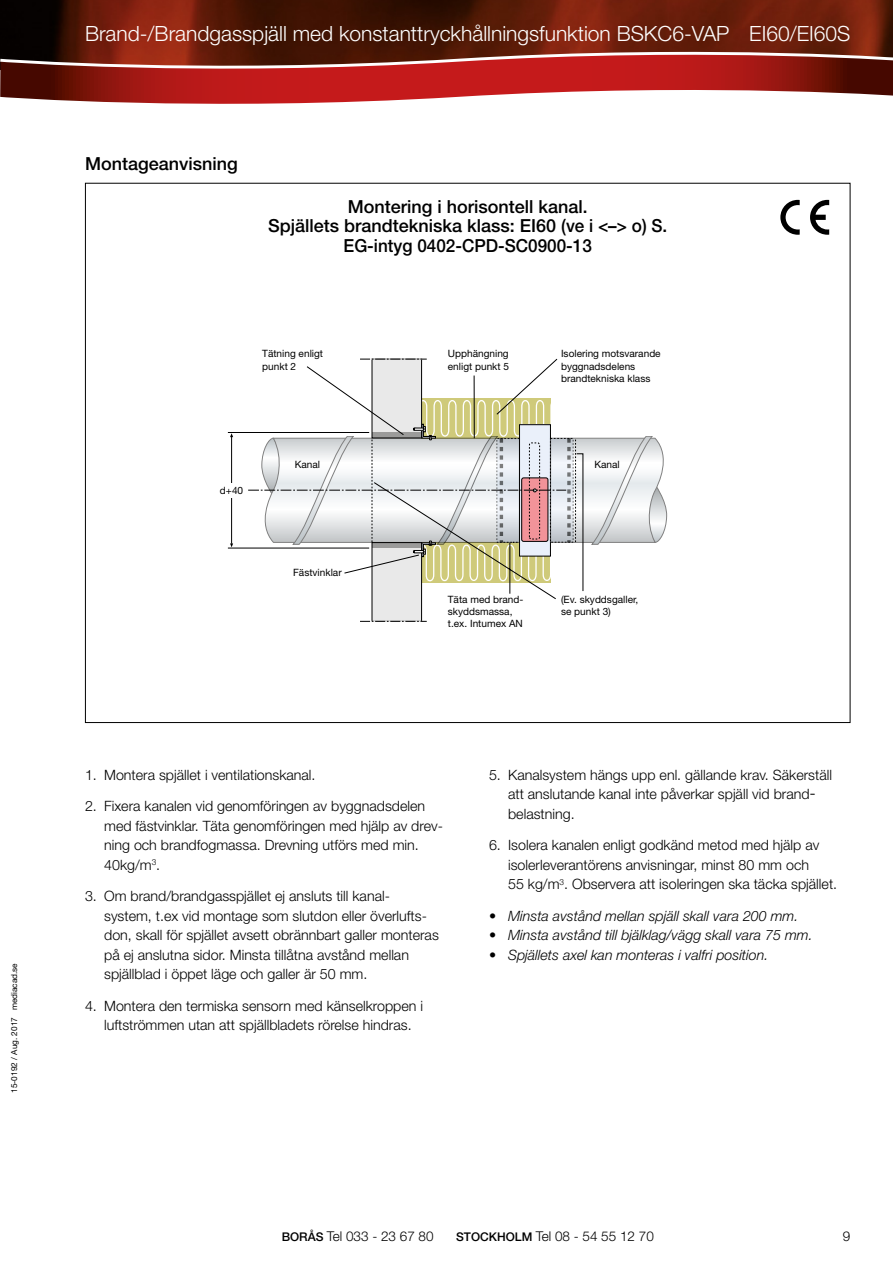
<style>
.page{position:relative;width:893px;height:1263px;background:#fff}
.page>*{position:absolute;margin:0;border:0;box-sizing:border-box;transform-origin:0 0}
.t1{font:300 21px "Helvetica Neue LT Std";color:#fff}
.t2{font:500 18px/19.5px "Helvetica Neue LT Std";color:#000;text-align:center}
.t3{font:300 14.25px/19.5px "Helvetica Neue LT Std";color:#000}
.t4{font:italic 300 14.25px "Helvetica Neue LT Std";color:#000}
.t5{font:300 13.5px "Helvetica Neue LT Std";color:#000}
.t6{font:10.05px/12.1px "Helvetica Neue";color:#000}
.t7{font:8.25px "Helvetica Neue LT Std";color:#000}
.s1{font-weight:500;font-size:12px}
</style>
<div class="page">
<img style="left:0;top:0;width:893px;height:45px">
<svg style="left:0;top:79px;width:893px;height:25px"></svg>
<svg style="left:0;top:45px;width:893px;height:34px;background:#8e2b23"></svg>
<div style="left:372px;top:543px;width:50px;height:78px;background:#e9e9e9"></div>
<div style="left:372px;top:542px;width:50px;height:80px;border:1px solid #000"></div>
<svg style="left:360px;top:621px;width:67px;height:1px"></svg>
<svg style="left:307px;top:359px;width:276px;height:240px"></svg>
<hr style="left:231px;top:437px;width:1px;height:107px;background:#000">
<hr style="left:228px;top:548px;width:141px;height:1px;background:#000">
<hr style="left:228px;top:432px;width:141px;height:1px;background:#000">
<div style="left:228px;top:483px;width:8px;height:15px;background:#fff"></div>
<svg style="left:248px;top:398px;width:419px;height:185px"></svg>
<svg style="left:810px;top:200px;width:19px;height:35px"></svg>
<svg style="left:780px;top:200px;width:20px;height:35px"></svg>
<p class="t7" style="left:9px;top:1093px;width:131px;rotate:-90deg">15-0192 / Aug. 2017 mediacad.se</p>
<h1 class="t1" style="left:85px;top:21px;width:767px">Brand-/Brandgasspjäll med konstanttryckhållningsfunktion BSKC6-VAP EI60/EI60S</h1>
<p class="t2" style="left:85px;top:154px;width:154px">Montageanvisning</p>
<p class="t2" style="left:268px;top:196px;width:401px">Montering i horisontell kanal.<br>Spjällets brandtekniska klass: EI60 (ve i &lt;–&gt; o) S.<br>EG-intyg 0402-CPD-SC0900-13</p>
<p class="t6" style="left:262px;top:348px;width:62px">Tätning enligt punkt 2</p>
<p class="t6" style="left:448px;top:348px;width:63px">Upphängning enligt punkt 5</p>
<p class="t6" style="left:561px;top:348px;width:101px">Isolering motsvarande byggnadsdelens brandtekniska klass</p>
<p class="t6" style="left:220px;top:484px;width:25px">d+40</p>
<p class="t6" style="left:295px;top:458px;width:27px">Kanal</p>
<p class="t6" style="left:594px;top:458px;width:27px">Kanal</p>
<p class="t6" style="left:293px;top:566px;width:50px">Fästvinklar</p>
<p class="t6" style="left:448px;top:593px;width:77px">Täta med brand&shy;skyddsmassa, t.ex. Intumex AN</p>
<p class="t6" style="left:561px;top:593px;width:79px">(Ev. skyddsgaller, se punkt 3)</p>
<p class="t3" style="left:85px;top:765px;width:232px">1. Montera spjället i ventilationskanal.</p>
<p class="t3" style="left:104px;top:796px;width:340px;text-indent:-19px">2. Fixera kanalen vid genomföringen av byggnadsdelen med fästvinklar. Täta genomföringen med hjälp av drev&shy;ning och brandfogmassa. Drevning utförs med min.<br>40kg/m<sup>3</sup>.</p>
<p class="t3" style="left:104px;top:886px;width:336px;text-indent:-19px">3. Om brand/brandgasspjället ej ansluts till kanal&shy;system, t.ex vid montage som slutdon eller överlufts&shy;don, skall för spjället avsett obrännbart galler monteras på ej anslutna sidor. Minsta tillåtna avstånd mellan spjällblad i öppet läge och galler är 50 mm.</p>
<p class="t3" style="left:85px;top:996px;width:339px;text-align:center">4. Montera den termiska sensorn med känselkroppen i luftströmmen utan att spjällbladets rörelse hindras.</p>
<p class="t3" style="left:508px;top:765px;width:325px;text-indent:-19px">5. Kanalsystem hängs upp enl. gällande krav. Säkerställ att anslutande kanal inte påverkar spjäll vid brand&shy;belastning.</p>
<p class="t3" style="left:508px;top:835px;width:331px;text-indent:-19px">6. Isolera kanalen enligt godkänd metod med hjälp av isolerleverantörens anvisningar, minst 80 mm och<br>55 kg/m<sup>3</sup>. Observera att isoleringen ska täcka spjället.</p>
<p class="t4" style="left:489px;top:907px;width:311px">• Minsta avstånd mellan spjäll skall vara 200 mm.</p>
<p class="t4" style="left:489px;top:927px;width:325px">• Minsta avstånd till bjälklag/vägg skall vara 75 mm.</p>
<p class="t4" style="left:489px;top:946px;width:281px">• Spjällets axel kan monteras i valfri position.</p>
<p class="t5" style="left:282px;top:1228px;width:153px"><span class="s1">BORÅS</span> Tel 033 - 23 67 80</p>
<p class="t5" style="left:456px;top:1228px;width:199px"><span class="s1">STOCKHOLM</span> Tel 08 - 54 55 12 70</p>
<p class="t5" style="left:843px;top:1228px;width:9px">9</p>
</div>
